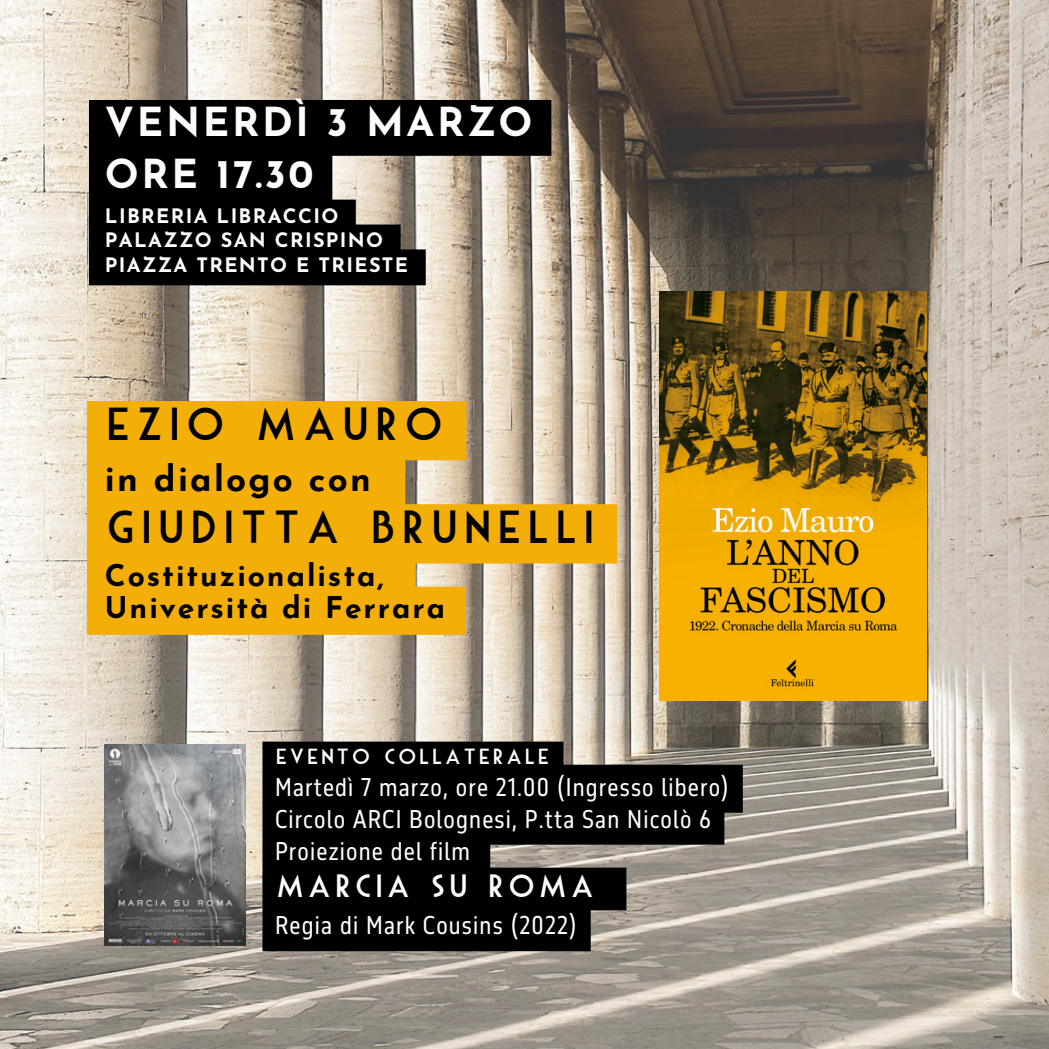
<style>
.page{position:relative;width:1049px;height:1049px;background:#fff}
.page>*{position:absolute;margin:0;border:0;box-sizing:border-box;transform-origin:0 0}
.t1{font:45px "Mouse Deco";letter-spacing:.065em;color:#000}
.t2{font:700 40px/51.5px "Josefin Sans";letter-spacing:.065em;color:#fefefe}
.t3{font:700 35px "Josefin Sans";letter-spacing:.065em;color:#000}
.t4{font:31.25px "Mouse Deco";letter-spacing:.05em;color:#fefefe}
.t5{font:700 30px/32px "Josefin Sans";letter-spacing:.065em;color:#000}
.t6{font:23.75px/32px "November Condensed DL";letter-spacing:.05em;color:#fefefe}
.t7{font:21.25px "Mouse Deco";letter-spacing:.05em;color:#fefefe}
.t8{font:700 20px/25px "Josefin Sans";letter-spacing:.065em;color:#fefefe}
</style>
<div class="page">
<img style="left:0;top:0;width:1048px;height:1048px">
<img style="left:659px;top:292px;width:266px;height:408px">
<img style="left:105px;top:744px;width:141px;height:201px">
<svg style="left:262px;top:741px;width:480px;height:209px;background:#262421"></svg>
<svg style="left:89px;top:100px;width:462px;height:185px;background:#302d29"></svg>
<svg style="left:87px;top:401px;width:530px;height:233px;background:#e9b12f"></svg>
<h2 class="t2" style="left:105px;top:100px;width:429px">VENERDÌ 3 MARZO<br>ORE 17.30</h2>
<p class="t8" style="left:105px;top:205px;width:305px">LIBRERIA LIBRACCIO<br>PALAZZO SAN CRISPINO<br>PIAZZA TRENTO E TRIESTE</p>
<h1 class="t1" style="left:105px;top:407px;width:341px">EZIO MAURO</h1>
<h3 class="t3" style="left:105px;top:464px;width:267px">in dialogo con</h3>
<h1 class="t1" style="left:105px;top:510px;width:492px">GIUDITTA BRUNELLI</h1>
<p class="t5" style="left:105px;top:562px;width:341px">Costituzionalista,<br>Università di Ferrara</p>
<p class="t7" style="left:275px;top:748px;width:276px">EVENTO COLLATERALE</p>
<p class="t6" style="left:275px;top:772px;width:455px">Martedì 7 marzo, ore 21.00 (Ingresso libero)<br>Circolo ARCI Bolognesi, P.tta San Nicolò 6<br>Proiezione del film</p>
<h3 class="t4" style="left:275px;top:874px;width:322px">MARCIA SU ROMA</h3>
<p class="t6" style="left:275px;top:910px;width:303px">Regia di Mark Cousins (2022)</p>
</div>
